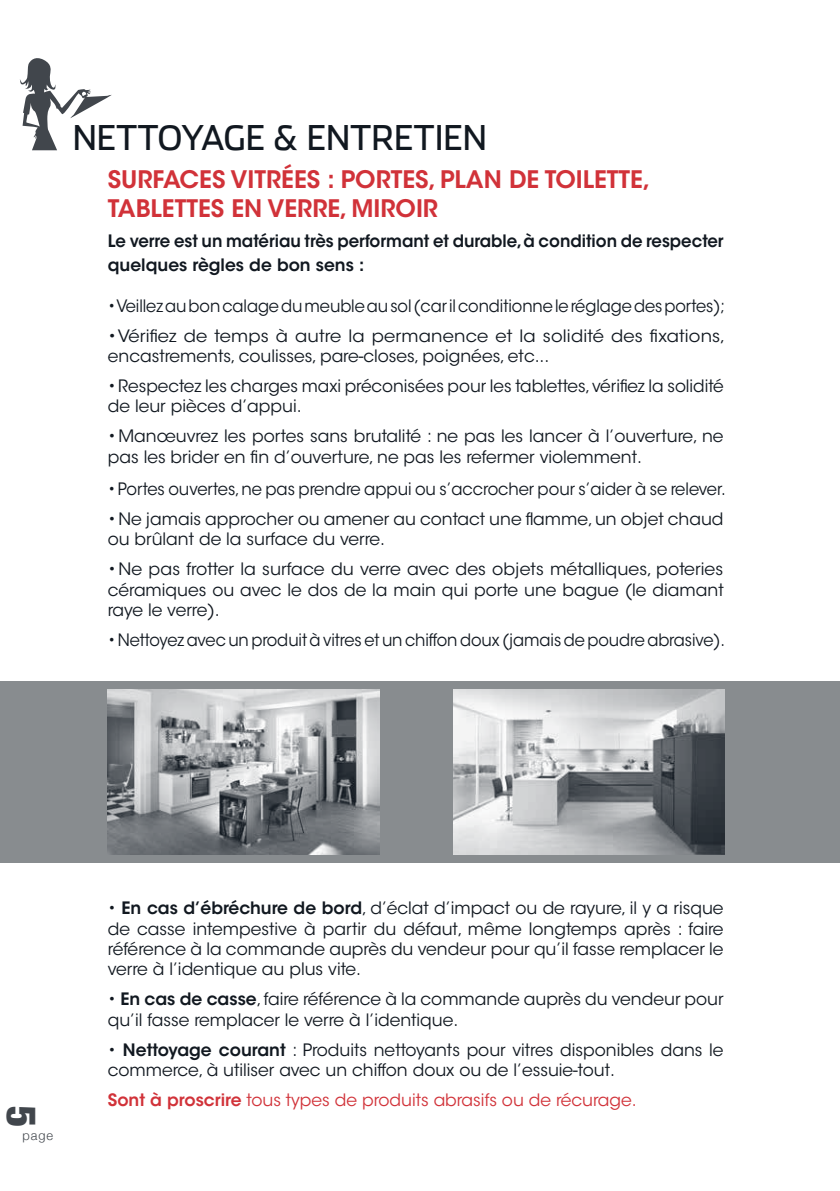
<style>
.page{position:relative;width:840px;height:1191px;background:#fff}
.page>*{position:absolute;margin:0;border:0;box-sizing:border-box;transform-origin:0 0}
.t1{font:900 condensed 41px "Helvetica Neue";color:#41464c}
.t2{font:34px "Stainless";color:#111820}
.t3{font:600 24px/28.8px "ITC Avant Garde Std";color:#d13239}
.t4{font:17px/20.4px "ITC Avant Garde Std";color:#111820}
.t5{font:17px "ITC Avant Garde Std";color:#111820;scale:.95 1}
.t6{font:17px/20.4px "ITC Avant Garde Std";color:#111820;scale:1.05 1}
.t7{font:600 17px/24px "ITC Avant Garde Std";color:#111820}
.t8{font:17px "ITC Avant Garde Std";color:#111820;scale:.96 1}
.t9{font:17px "ITC Avant Garde Std";color:#d13239}
.t10{font:300 12.8px "Helvetica Neue";color:#41464c}
.s1{font-weight:600}
</style>
<div class="page">
<div style="left:0;top:681px;width:839px;height:181px;background:#888c8f"></div>
<svg style="left:20px;top:58px;width:92px;height:92px"></svg>
<img style="left:453px;top:689px;width:271px;height:166px">
<img style="left:108px;top:689px;width:271px;height:166px">
<h2 class="t2" style="left:73px;top:118px;width:415px">NETTOYAGE &amp; ENTRETIEN</h2>
<h3 class="t3" style="left:108px;top:165px;width:543px">SURFACES VITRÉES : PORTES, PLAN DE TOILETTE,<br>TABLETTES EN VERRE, MIROIR</h3>
<p class="t7" style="left:108px;top:228px;width:617px">Le verre est un matériau très performant et durable, à condition de respecter quelques règles de bon sens :</p>
<p class="t5" style="left:108px;top:295px;width:651px">•Veillez au bon calage du meuble au sol (car il conditionne le réglage des portes);</p>
<p class="t6" style="left:108px;top:325px;width:589px">•Vérifiez de temps à autre la permanence et la solidité des fixations, encastrements, coulisses, pare-closes, poignées, etc...</p>
<p class="t4" style="left:108px;top:376px;width:617px">•Respectez les charges maxi préconisées pour les tablettes, vérifiez la solidité de leur pièces d’appui.</p>
<p class="t4" style="left:108px;top:426px;width:617px">•Manœuvrez les portes sans brutalité : ne pas les lancer à l’ouverture, ne pas les brider en fin d’ouverture, ne pas les refermer violemment.</p>
<p class="t8" style="left:108px;top:478px;width:644px">•Portes ouvertes, ne pas prendre appui ou s’accrocher pour s’aider à se relever.</p>
<p class="t4" style="left:108px;top:509px;width:617px">•Ne jamais approcher ou amener au contact une flamme, un objet chaud ou brûlant de la surface du verre.</p>
<p class="t4" style="left:108px;top:559px;width:617px;text-align:justify">•Ne pas frotter la surface du verre avec des objets métalliques, poteries céramiques ou avec le dos de la main qui porte une bague (le diamant raye le verre).</p>
<p class="t5" style="left:108px;top:629px;width:651px">•Nettoyez avec un produit à vitres et un chiffon doux (jamais de poudre abrasive).</p>
<h1 class="t1" style="left:55px;top:1106px;width:23px;rotate:90deg">5</h1>
<p class="t10" style="left:22px;top:1125px;width:32px">page</p>
<p class="t4" style="left:108px;top:898px;width:617px;text-align:justify">• <span class="s1">En cas d’ébréchure de bord</span>, d’éclat d’impact ou de rayure, il y a risque de casse intempestive à partir du défaut, même longtemps après : faire référence à la commande auprès du vendeur pour qu’il fasse remplacer le verre à l’identique au plus vite.</p>
<p class="t4" style="left:108px;top:989px;width:617px">• <span class="s1">En cas de casse</span>, faire référence à la commande auprès du vendeur pour qu’il fasse remplacer le verre à l’identique.</p>
<p class="t4" style="left:108px;top:1039px;width:617px">• <span class="s1">Nettoyage courant</span> : Produits nettoyants pour vitres disponibles dans le commerce, à utiliser avec un chiffon doux ou de l’essuie-tout.</p>
<p class="t9" style="left:108px;top:1089px;width:530px"><span class="s1">Sont à proscrire</span> tous types de produits abrasifs ou de récurage.</p>
</div>
